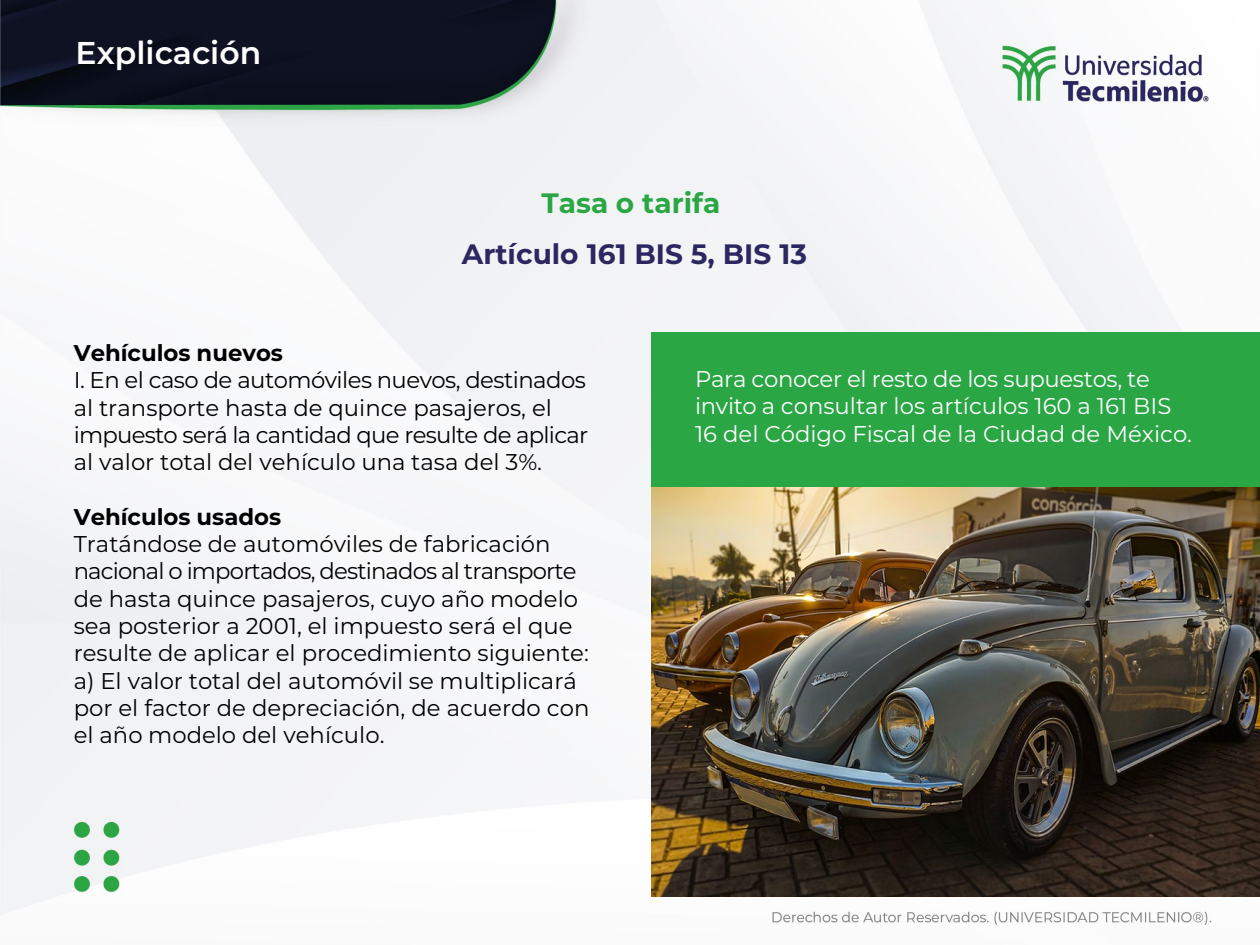
<style>
.page{position:relative;width:1260px;height:945px;background:#fff}
.page>*{position:absolute;margin:0;border:0;box-sizing:border-box;transform-origin:0 0}
.t1{font:600 31.5px "Montserrat";color:#fff}
.t2{font:700 28px "Montserrat";color:#2b2861}
.t3{font:700 28px "Montserrat";color:#2aa645}
.t4{font:22.75px/27.3px "Montserrat";color:#000}
.t5{font:22.75px/27.3px "Montserrat";letter-spacing:-.025em;color:#000}
.t6{font:22.75px/27.3px "Montserrat";color:#fff}
.t7{font:700 22.75px "Montserrat";color:#000}
</style>
<div class="page">
<img style="left:0;top:0;width:1260px;height:925px">
<div style="left:651px;top:333px;width:609px;height:155px;background:#2aa645"></div>
<img style="left:652px;top:488px;width:608px;height:408px">
<h1 class="t1" style="left:76px;top:31px;width:187px">Explicación</h1>
<p class="t3" style="left:541px;top:183px;width:180px">Tasa o tarifa</p>
<p class="t2" style="left:462px;top:234px;width:347px">Artículo 161 BIS 5, BIS 13</p>
<p class="t7" style="left:74px;top:337px;width:211px">Vehículos nuevos</p>
<p class="t5" style="left:74px;top:366px;width:516px">I. En el caso de automóviles nuevos, destinados al transporte hasta de quince pasajeros, el impuesto será la cantidad que resulte de aplicar al valor total del vehículo una tasa del 3%.</p>
<p class="t7" style="left:74px;top:500px;width:209px">Vehículos usados</p>
<p class="t4" style="left:74px;top:530px;width:517px">Tratándose de automóviles de fabricación nacional o importados, destinados al transporte de hasta quince pasajeros, cuyo año modelo sea posterior a 2001, el impuesto será el que resulte de aplicar el procedimiento siguiente: a) El valor total del automóvil se multiplicará por el factor de depreciación, de acuerdo con el año modelo del vehículo.</p>
<p class="t6" style="left:695px;top:365px;width:499px">Para conocer el resto de los supuestos, te invito a consultar los artículos 160 a 161 BIS<br>16 del Código Fiscal de la Ciudad de México.</p>
</div>
